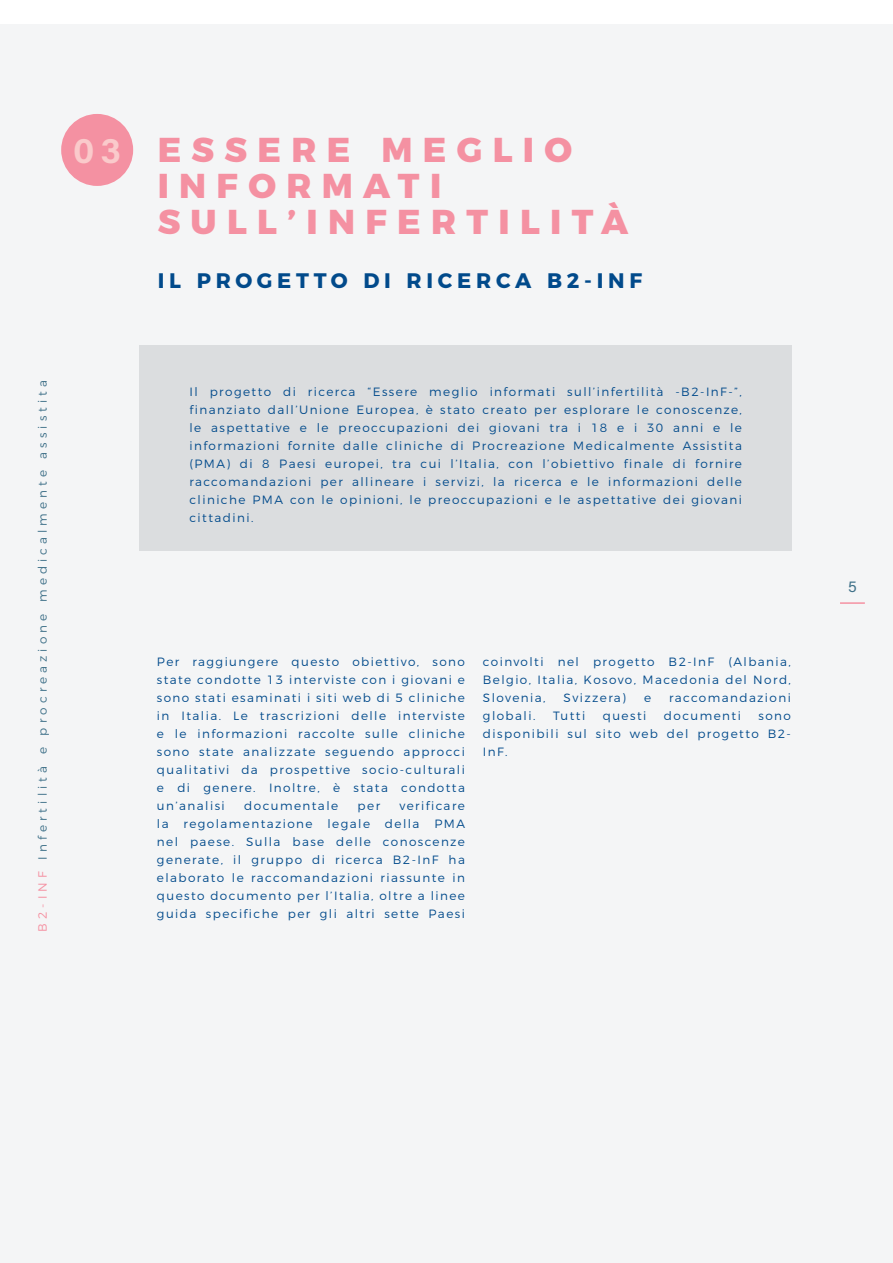
<style>
.page{position:relative;width:893px;height:1263px;background:#fff}
.page>*{position:absolute;margin:0;border:0;box-sizing:border-box;transform-origin:0 0}
.Heading{font:800 34.5px/36px "Montserrat";letter-spacing:.3em;color:#f491a2}
.Value_Number{font:700 34.5px "Acumin Pro";color:#facacb}
.Body_Text_Headings{font:700 21px "Montserrat";letter-spacing:.225em;color:#014a8b}
.t1{font:15px "Acumin Pro";color:#3e7088}
.Body_Text{font:300 12px/18px "Montserrat";letter-spacing:.12em;color:#014a8b;text-align:justify}
.t2{font:300 12px "Montserrat";letter-spacing:.34em;color:#3e7088}
.s1{color:#f491a2}
</style>
<div class="page">
<div style="left:0;top:25px;width:893px;height:1238px;background:#f4f5f6"></div>
<hr style="left:840px;top:602px;width:25px;height:2px;background:#f491a2">
<div style="left:61px;top:114px;width:72px;height:72px;background:#f491a2;border-radius:50%"></div>
<div style="left:140px;top:346px;width:652px;height:205px;background:#dbdddf"></div>
<p class="Value_Number" style="left:73px;top:126px;width:49px">03</p>
<p class="t2" style="left:33px;top:932px;width:553px;rotate:-90deg"><span class="s1">B2-INF</span> Infertilità e procreazione medicalmente assistita</p>
<p class="Heading" style="left:158px;top:129px;width:472px">ESSERE MEGLIO<br>INFORMATI<br>SULL’INFERTILITÀ</p>
<p class="Body_Text_Headings" style="left:158px;top:263px;width:486px">IL PROGETTO DI RICERCA B2-INF</p>
<p class="Body_Text" style="left:189px;top:382px;width:554px">Il progetto di ricerca “Essere meglio informati sull’infertilità -B2-InF-”, finanziato dall’Unione Europea, è stato creato per esplorare le conoscenze, le aspettative e le preoccupazioni dei giovani tra i 18 e i 30 anni e le informazioni fornite dalle cliniche di Procreazione Medicalmente Assistita (PMA) di 8 Paesi europei, tra cui l’Italia, con l’obiettivo finale di fornire raccomandazioni per allineare i servizi, la ricerca e le informazioni delle cliniche PMA con le opinioni, le preoccupazioni e le aspettative dei giovani cittadini.</p>
<p class="Body_Text" style="left:157px;top:652px;width:310px">Per raggiungere questo obiettivo, sono state condotte 13 interviste con i giovani e sono stati esaminati i siti web di 5 cliniche in Italia. Le trascrizioni delle interviste e le informazioni raccolte sulle cliniche sono state analizzate seguendo approcci qualitativi da prospettive socio-culturali e di genere. Inoltre, è stata condotta un’analisi</p>
<p class="Body_Text" style="left:157px;top:796px;width:310px;text-indent:243px">verificare la regolamentazione legale della PMA nel paese. Sulla base delle conoscenze generate, il gruppo di ricerca B2-InF ha elaborato le raccomandazioni riassunte in questo documento per l’Italia, oltre a linee guida specifiche per gli altri sette Paesi</p>
<p class="Body_Text" style="left:244px;top:796px;width:95px">documentale</p>
<p class="Body_Text" style="left:358px;top:796px;width:24px">per</p>
<p class="Body_Text" style="left:483px;top:652px;width:310px">coinvolti nel progetto B2-InF (Albania, Belgio, Italia, Kosovo, Macedonia del Nord, Slovenia,</p>
<p class="Body_Text" style="left:564px;top:688px;width:64px">Svizzera)</p>
<p class="Body_Text" style="left:644px;top:688px;width:9px">e</p>
<p class="Body_Text" style="left:669px;top:688px;width:123px">raccomandazioni</p>
<p class="Body_Text" style="left:483px;top:706px;width:54px">globali.</p>
<p class="Body_Text" style="left:553px;top:706px;width:34px">Tutti</p>
<p class="Body_Text" style="left:603px;top:706px;width:45px">questi</p>
<p class="Body_Text" style="left:664px;top:706px;width:78px">documenti</p>
<p class="Body_Text" style="left:483px;top:706px;width:309px;text-indent:276px">sono disponibili sul sito web del progetto B2- InF.</p>
<p class="t1" style="left:848px;top:576px;width:10px">5</p>
</div>
